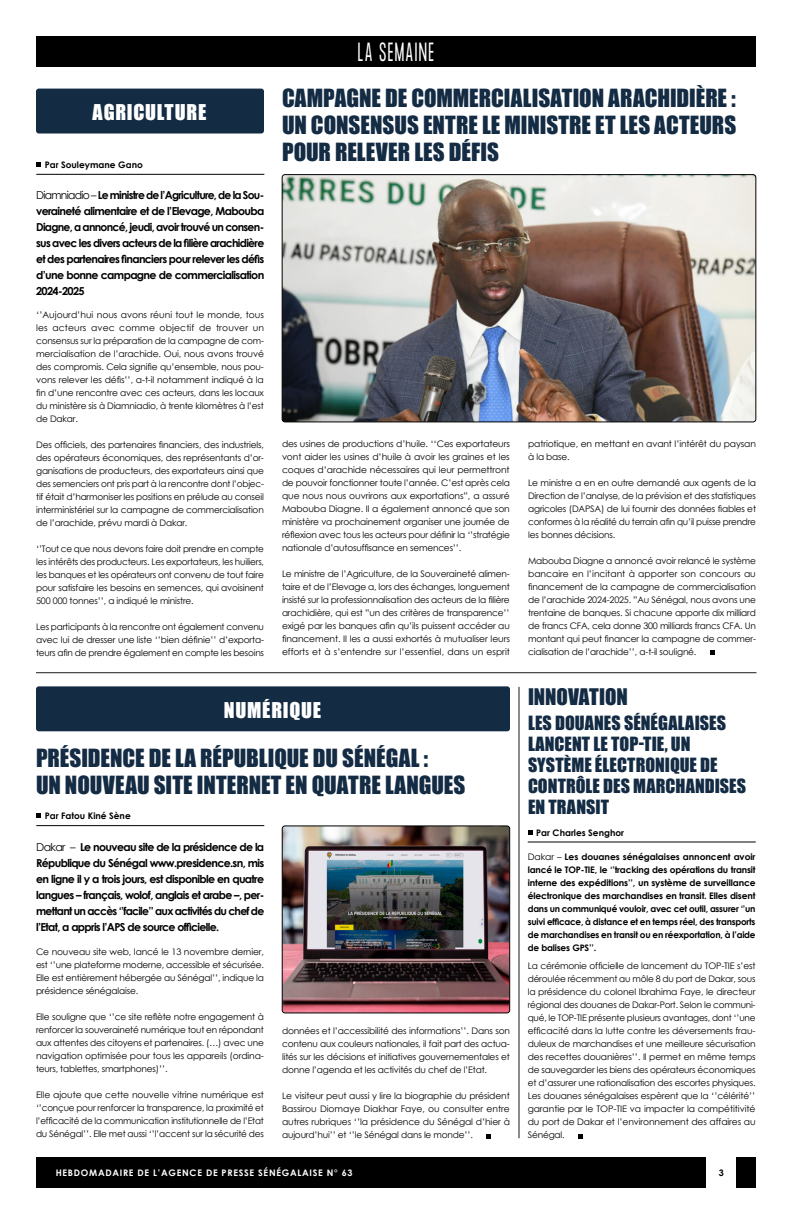
<style>
.page{position:relative;width:792px;height:1224px;background:#fff}
.page>*{position:absolute;margin:0;border:0;box-sizing:border-box;transform-origin:0 0}
.t1{font:23px/27px "Impact";color:#142b44;text-align:justify}
.t2{font:300 23px "Formula Condensed";letter-spacing:.075em;color:#fff;scale:.8 1}
.t3{font:21px "Impact";letter-spacing:-.005em;color:#142b44}
.t4{font:20px "Impact";letter-spacing:.035em;color:#fff}
.t5{font:18px/21px "Impact";letter-spacing:.005em;color:#142b44}
.t6{font:700 11px/16px "Century Gothic";letter-spacing:-.06em;color:#000;text-align:justify}
.t7{font:9px/13px "Century Gothic";letter-spacing:-.02em;color:#000;text-align:justify}
.t8{font:700 9px/13px "Century Gothic";letter-spacing:-.01em;color:#000;text-align:justify}
.t9{font:700 9px "Century Gothic";letter-spacing:.08em;color:#fff}
.s1{font-weight:400}
</style>
<div class="page">
<div style="left:36px;top:36px;width:720px;height:31px;background:#000"></div>
<img style="left:282px;top:176px;width:474px;height:246px">
<div style="left:282px;top:174px;width:474px;height:248px;border:1px solid #000;border-radius:3px"></div>
<img style="left:282px;top:826px;width:228px;height:187px">
<div style="left:282px;top:826px;width:228px;height:187px;border:1px solid #000;border-radius:3px"></div>
<div style="left:36px;top:1157px;width:720px;height:31px;background:#000"></div>
<div style="left:706px;top:1155px;width:30px;height:35px;background:#fff"></div>
<div style="left:36px;top:89px;width:228px;height:45px;background:#142b44;border-radius:3px"></div>
<div style="left:36px;top:686px;width:474px;height:45px;background:#142b44;border-radius:3px"></div>
<hr style="left:36px;top:174px;width:228px;height:1px;background:#000">
<svg style="left:36px;top:162px;width:5px;height:5px"></svg>
<svg style="left:710px;top:650px;width:4px;height:5px"></svg>
<hr style="left:36px;top:825px;width:228px;height:1px;background:#000">
<svg style="left:36px;top:814px;width:5px;height:4px"></svg>
<hr style="left:528px;top:842px;width:228px;height:1px;background:#000">
<svg style="left:528px;top:830px;width:4px;height:4px"></svg>
<svg style="left:578px;top:1134px;width:5px;height:4px"></svg>
<hr style="left:519px;top:687px;width:1px;height:451px;background:#1b1b1a">
<hr style="left:36px;top:673px;width:720px;height:1px;background:#1b1b1a">
<svg style="left:487px;top:1134px;width:4px;height:4px"></svg>
<h3 class="t4" style="left:93px;top:97px;width:115px">AGRICULTURE</h3>
<p class="t8" style="left:45px;top:158px;width:100px">Par Souleymane Gano</p>
<p class="t6" style="left:36px;top:186px;width:230px"><span class="s1">Diamniadio –</span> Le ministre de l’Agriculture, de la Sou&shy;veraineté alimentaire et de l’Elevage, Mabouba Diagne, a annoncé, jeudi, avoir trouvé un consen&shy;sus avec les divers acteurs de la filière arachidière et des partenaires financiers pour relever les défis d’une bonne campagne de commercialisation 2024-2025</p>
<p class="t7" style="left:36px;top:308px;width:229px">‘’Aujourd’hui nous avons réuni tout le monde, tous les acteurs avec comme objectif de trouver un consensus sur la préparation de la campagne de com&shy;mercialisation de l’arachide. Oui, nous avons trouvé des compromis. Cela signifie qu’ensemble, nous pou&shy;vons relever les défis’’, a-t-il notamment indiqué à la fin d’une rencontre avec ces acteurs, dans les locaux du ministère sis à Diamniadio, à trente kilomètres à l’est de Dakar.</p>
<p class="t7" style="left:36px;top:438px;width:229px">Des officiels, des partenaires financiers, des industriels, des opérateurs économiques, des représentants d’or&shy;ganisations de producteurs, des exportateurs ainsi que des semenciers ont pris part à la rencontre dont l’objec&shy;tif était d’harmoniser les positions en prélude au conseil interministériel sur la campagne de commercialisation de l’arachide, prévu mardi à Dakar.</p>
<p class="t7" style="left:36px;top:542px;width:229px">‘’Tout ce que nous devons faire doit prendre en compte les intérêts des producteurs. Les exportateurs, les huiliers, les banques et les opérateurs ont convenu de tout faire pour satisfaire les besoins en semences, qui avoisinent 500 000 tonnes’’, a indiqué le ministre.</p>
<p class="t7" style="left:36px;top:620px;width:229px">Les participants à la rencontre ont également convenu avec lui de dresser une liste ‘’bien définie’’ d’exporta&shy;teurs afin de prendre également en compte les besoins</p>
<h1 class="t2" style="left:358px;top:38px;width:97px">LA SEMAINE</h1>
<h1 class="t1" style="left:282px;top:84px;width:456px">CAMPAGNE DE COMMERCIALISATION ARACHIDIÈRE :<br>UN CONSENSUS ENTRE LE MINISTRE ET LES ACTEURS POUR RELEVER LES DÉFIS</h1>
<p class="t7" style="left:282px;top:437px;width:229px">des usines de productions d’huile. ‘‘Ces exportateurs vont aider les usines d’huile à avoir les graines et les coques d’arachide nécessaires qui leur permettront de pouvoir fonctionner toute l’année. C’est après cela que nous nous ouvrirons aux exportations”, a assuré Mabouba Diagne. Il a également annoncé que son ministère va prochainement organiser une journée de réflexion avec tous les acteurs pour définir la ‘’stratégie nationale d’autosuffisance en semences’’.</p>
<p class="t7" style="left:282px;top:567px;width:229px">Le ministre de l’Agriculture, de la Souveraineté alimen&shy;taire et de l’Elevage a, lors des échanges, longuement insisté sur la professionnalisation des acteurs de la filière arachidière, qui est ”un des critères de transparence’’ exigé par les banques afin qu’ils puissent accéder au financement. Il les a aussi exhortés à mutualiser leurs efforts et à s’entendre sur l’essentiel, dans un esprit</p>
<p class="t7" style="left:528px;top:437px;width:229px">patriotique, en mettant en avant l’intérêt du paysan à la base.</p>
<p class="t7" style="left:528px;top:476px;width:229px">Le ministre a en en outre demandé aux agents de la Direction de l’analyse, de la prévision et des statistiques agricoles (DAPSA) de lui fournir des données fiables et conformes à la réalité du terrain afin qu’il puisse prendre les bonnes décisions.</p>
<p class="t7" style="left:528px;top:554px;width:229px">Mabouba Diagne a annoncé avoir relancé le système bancaire en l’incitant à apporter son concours au financement de la campagne de commercialisation de l’arachide 2024-2025. ”Au Sénégal, nous avons une trentaine de banques. Si chacune apporte dix milliard de francs CFA, cela donne 300 milliards francs CFA. Un montant qui peut financer la campagne de commer&shy;cialisation de l’arachide’’, a-t-il souligné.</p>
<h3 class="t4" style="left:224px;top:694px;width:99px">NUMÉRIQUE</h3>
<h1 class="t1" style="left:36px;top:744px;width:431px">PRÉSIDENCE DE LA RÉPUBLIQUE DU SÉNÉGAL :<br>UN NOUVEAU SITE INTERNET EN QUATRE LANGUES</h1>
<p class="t8" style="left:45px;top:809px;width:88px">Par Fatou Kiné Sène</p>
<p class="t6" style="left:36px;top:838px;width:230px"><span class="s1">Dakar –</span> Le nouveau site de la présidence de la République du Sénégal www.presidence.sn, mis en ligne il y a trois jours, est disponible en quatre langues – français, wolof, anglais et arabe –, per&shy;mettant un accès ‘’facile’’ aux activités du chef de l’Etat, a appris l’APS de source officielle.</p>
<p class="t7" style="left:36px;top:946px;width:230px">Ce nouveau site web, lancé le 13 novembre dernier, est ‘’une plateforme moderne, accessible et sécurisée.<br>Elle est entièrement hébergée au Sénégal’’, indique la présidence sénégalaise.</p>
<p class="t7" style="left:36px;top:1011px;width:230px">Elle souligne que ‘’ce site reflète notre engagement à renforcer la souveraineté numérique tout en répondant aux attentes des citoyens et partenaires. (…) avec une navigation optimisée pour tous les appareils (ordina&shy;teurs, tablettes, smartphones)’’.</p>
<p class="t7" style="left:36px;top:1089px;width:230px">Elle ajoute que cette nouvelle vitrine numérique est ‘’conçue pour renforcer la transparence, la proximité et l’efficacité de la communication institutionnelle de l’Etat du Sénégal’’. Elle met aussi ‘’l’accent sur la sécurité des</p>
<p class="t7" style="left:282px;top:1024px;width:229px">données et l’accessibilité des informations’’. Dans son contenu aux couleurs nationales, il fait part des actua&shy;lités sur les décisions et initiatives gouvernementales et donne l’agenda et les activités du chef de l’Etat.</p>
<p class="t7" style="left:282px;top:1089px;width:229px">Le visiteur peut aussi y lire la biographie du président Bassirou Diomaye Diakhar Faye, ou consulter entre autres rubriques ‘’la présidence du Sénégal d’hier à aujourd’hui’’ et ‘’le Sénégal dans le monde’’.</p>
<h2 class="t3" style="left:528px;top:681px;width:101px">INNOVATION</h2>
<h3 class="t5" style="left:528px;top:712px;width:220px">LES DOUANES SÉNÉGALAISES<br>LANCENT LE TOP-TIE, UN<br>SYSTÈME ÉLECTRONIQUE DE<br>CONTRÔLE DES MARCHANDISES<br>EN TRANSIT</h3>
<p class="t8" style="left:536px;top:825px;width:89px">Par Charles Senghor</p>
<p class="t8" style="left:528px;top:850px;width:229px"><span class="s1">Dakar –</span> Les douanes sénégalaises annoncent avoir lancé le TOP-TIE, le ‘’tracking des opérations du transit interne des expéditions’’, un système de surveillance électronique des marchandises en transit. Elles disent dans un communiqué vouloir, avec cet outil, assurer ‘’un suivi efficace, à distance et en temps réel, des transports de marchandises en transit ou en réexportation, à l’aide de balises GPS’’.</p>
<p class="t7" style="left:528px;top:959px;width:229px">La cérémonie officielle de lancement du TOP-TIE s’est déroulée récemment au môle 8 du port de Dakar, sous la présidence du colonel Ibrahima Faye, le directeur régional des douanes de Dakar-Port. Selon le communi&shy;qué, le TOP-TIE présente plusieurs avantages, dont ‘’une efficacité dans la lutte contre les déversements frau&shy;duleux de marchandises et une meilleure sécurisation des recettes douanières’’. Il permet en même temps de sauvegarder les biens des opérateurs économiques et d’assurer une rationalisation des escortes physiques.<br>Les douanes sénégalaises espèrent que la ‘’célérité’’ garantie par le TOP-TIE va impacter la compétitivité du port de Dakar et l’environnement des affaires au Sénégal.</p>
<p class="t9" style="left:56px;top:1166px;width:298px">HEBDOMADAIRE DE L’AGENCE DE PRESSE SÉNÉGALAISE N° 63</p>
<p class="t8" style="left:719px;top:1166px;width:7px">3</p>
</div>
